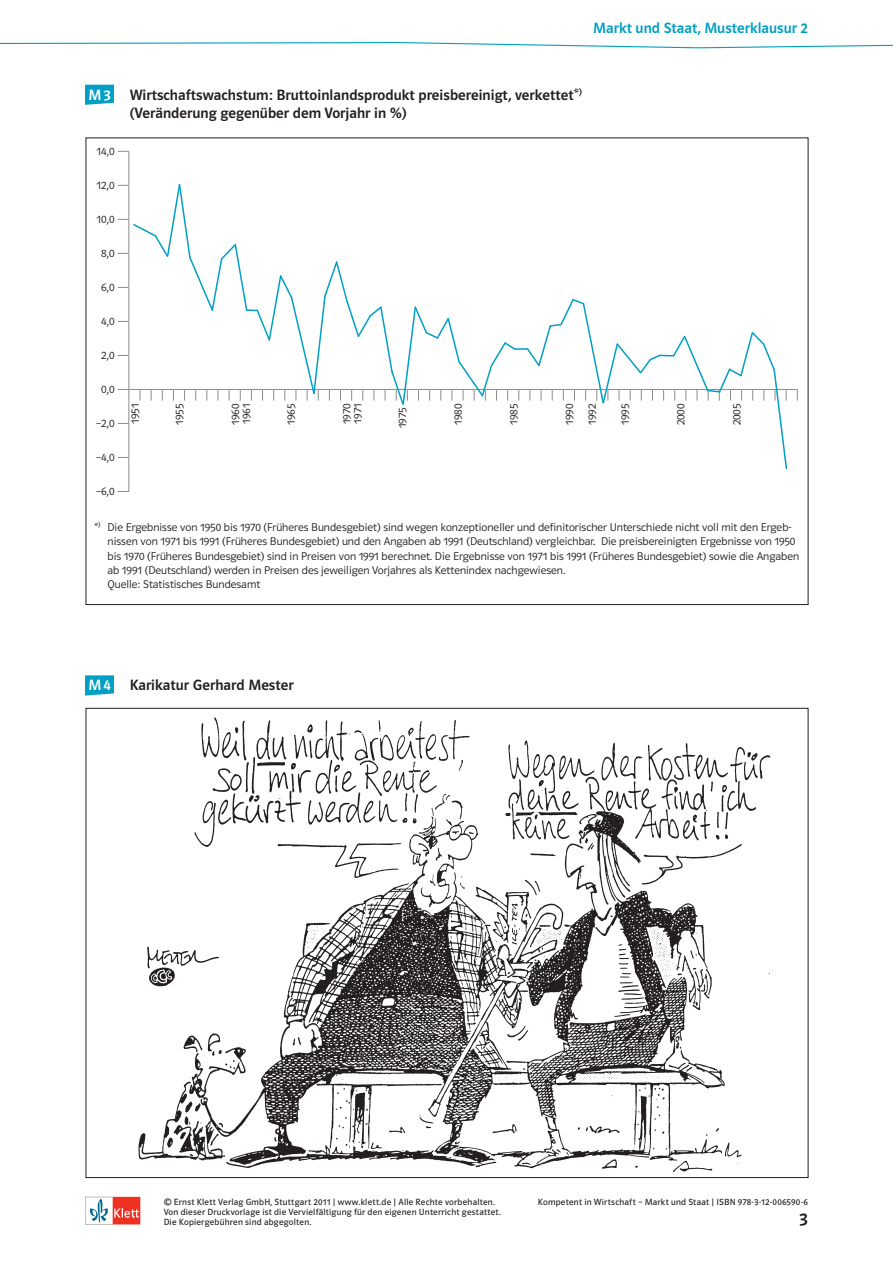
<style>
.page{position:relative;width:893px;height:1263px;background:#fff}
.page>*{position:absolute;margin:0;border:0;box-sizing:border-box;transform-origin:0 0}
.t1{font:18px "Polo ST11 K Krftg";color:#231f20}
.t2{font:15px/18.8px "Polo ST11 K Krftg";letter-spacing:.005em;color:#231f20}
.t3{font:15px "Polo ST11 K Krftg";color:#009fc3}
.t4{font:15px "Polo ST11 K Krftg";color:#fff}
.t5{font:11.25px/14.2px "Polo ST11 K Leicht";color:#231f20}
.t6{font:9px/10.2px "Polo ST11 K Buch";letter-spacing:.025em;color:#231f20}
</style>
<div class="page">
<svg style="left:0;top:42px;width:893px;height:7px"></svg>
<svg style="left:85px;top:1197px;width:55px;height:27px"></svg>
<svg style="left:85px;top:85px;width:29px;height:20px"></svg>
<svg style="left:85px;top:675px;width:29px;height:20px"></svg>
<hr style="left:129px;top:152px;width:1px;height:33px;background:#8a8c8f">
<hr style="left:129px;top:458px;width:1px;height:33px;background:#8a8c8f">
<img style="left:138px;top:717px;width:633px;height:455px">
<svg style="left:118px;top:183px;width:680px;height:287px"></svg>
<h2 class="t3" style="left:593px;top:20px;width:216px">Markt und Staat, Musterklausur 2</h2>
<h2 class="t4" style="left:89px;top:86px;width:24px">M3</h2>
<h2 class="t2" style="left:130px;top:85px;width:454px">Wirtschaftswachstum: Bruttoinlandsprodukt preisbereinigt, verkettet*<sup>) </sup>(Veränderung gegenüber dem Vorjahr in %)</h2>
<p class="t5" style="left:97px;top:144px;width:19px">14,0</p>
<p class="t5" style="left:97px;top:178px;width:19px">12,0</p>
<p class="t5" style="left:97px;top:212px;width:19px">10,0</p>
<p class="t5" style="left:101px;top:246px;width:15px">8,0</p>
<p class="t5" style="left:101px;top:280px;width:15px">6,0</p>
<p class="t5" style="left:101px;top:314px;width:15px">4,0</p>
<p class="t5" style="left:101px;top:348px;width:15px">2,0</p>
<p class="t5" style="left:101px;top:382px;width:15px">0,0</p>
<p class="t5" style="left:96px;top:416px;width:20px">–2,0</p>
<p class="t5" style="left:96px;top:450px;width:20px">–4,0</p>
<p class="t5" style="left:96px;top:484px;width:20px">–6,0</p>
<p class="t5" style="left:128px;top:424px;width:22px;rotate:-90deg">1951</p>
<p class="t5" style="left:172px;top:425px;width:23px;rotate:-90deg">1955</p>
<p class="t5" style="left:230px;top:425px;width:23px;line-height:11.1px;rotate:-90deg">1960<br>1961</p>
<p class="t5" style="left:284px;top:425px;width:23px;rotate:-90deg">1965</p>
<p class="t5" style="left:341px;top:424px;width:22px;line-height:10.9px;rotate:-90deg">1970<br>1971</p>
<p class="t5" style="left:395px;top:428px;width:22px;rotate:-90deg">1975</p>
<p class="t5" style="left:451px;top:425px;width:23px;rotate:-90deg">1980</p>
<p class="t5" style="left:507px;top:425px;width:23px;rotate:-90deg">1985</p>
<p class="t5" style="left:558px;top:425px;width:23px;line-height:22.5px;rotate:-90deg">1990<br>1992</p>
<p class="t5" style="left:618px;top:425px;width:23px;rotate:-90deg">1995</p>
<p class="t5" style="left:674px;top:425px;width:23px;rotate:-90deg">2000</p>
<p class="t5" style="left:729px;top:425px;width:23px;rotate:-90deg">2005</p>
<p class="t5" style="left:108px;top:520px;width:693px;text-indent:-13px">*<sup>)</sup> Die Ergebnisse von 1950 bis 1970 (Früheres Bundesgebiet) sind wegen konzeptioneller und definitorischer Unterschiede nicht voll mit den Ergeb&shy;nissen von 1971 bis 1991 (Früheres Bundesgebiet) und den Angaben ab 1991 (Deutschland) vergleichbar. Die preisbereinigten Ergebnisse von 1950 bis 1970 (Früheres Bundesgebiet) sind in Preisen von 1991 berechnet. Die Ergebnisse von 1971 bis 1991 (Früheres Bundesgebiet) sowie die Angaben ab 1991 (Deutschland) werden in Preisen des jeweiligen Vorjahres als Kettenindex nachgewiesen.<br>Quelle: Statistisches Bundesamt</p>
<h2 class="t4" style="left:89px;top:677px;width:24px">M4</h2>
<h2 class="t2" style="left:130px;top:676px;width:166px">Karikatur Gerhard Mester</h2>
<p class="t6" style="left:164px;top:1196px;width:333px">© Ernst Klett Verlag GmbH, Stuttgart 2011 | www.klett.de | Alle Rechte vorbehalten.</p>
<p class="t6" style="left:538px;top:1196px;width:272px">Kompetent in Wirtschaft – Markt und Staat | ISBN 978-3-12-006590-6</p>
<p class="t6" style="left:164px;top:1207px;width:339px">Von dieser Druckvorlage ist die Vervielfältigung für den eigenen Unterricht gestattet.<br>Die Kopiergebühren sind abgegolten.</p>
<h1 class="t1" style="left:799px;top:1209px;width:10px">3</h1>
</div>
